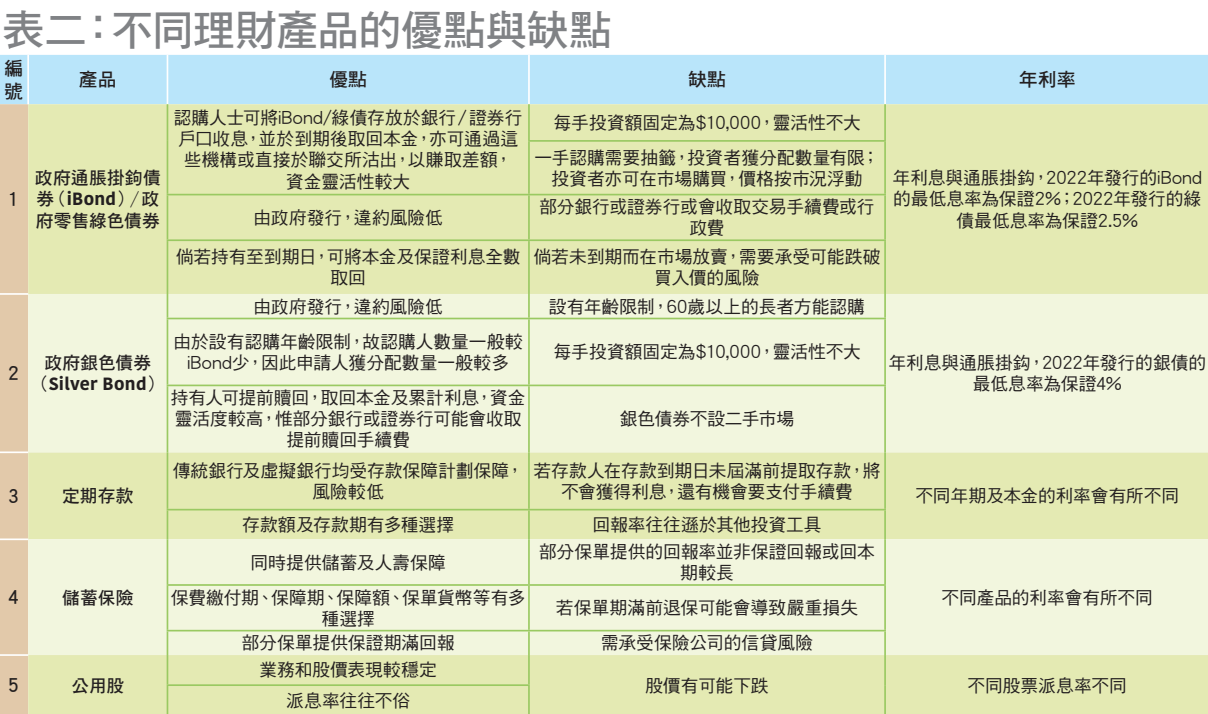
<style>
.page{position:relative;width:1208px;height:714px;background:#fff}
.page>*{position:absolute;margin:0;border:0;box-sizing:border-box;transform-origin:0 0}
.t1{font:42.44px "DF Hei HK W7";letter-spacing:-.02em;color:#808285}
.t2{font:18.88px/22.6px "DF Hei HK W7";color:#231f20}
.t3{font:17.69px/21.2px "DF Hei HK W5";color:#231f20;text-align:center}
.t4{font:17.69px/21.2px "DF Hei HK W7";letter-spacing:.01em;color:#231f20;text-align:justify}
.t5{font:700 17.69px/21.2px "Kohinoor Bangla";letter-spacing:.01em;color:#231f20;text-align:center}
.s1{font-family:"DF Hei HK W5"}
.s2{font-family:"Kohinoor Bangla";font-weight:700}
.s3{font-family:"Adobe Ming Std";font-weight:300}
.s4{font-family:"DF Hei HK W7";font-weight:400}
.s5{font-family:"DF Hei HK W5";font-weight:400}
</style>
<div class="page">
<div style="left:0;top:55px;width:1208px;height:49px;background:#b9e5fa"></div>
<div style="left:28px;top:104px;width:1180px;height:609px;background:#e4eab3"></div>
<svg style="left:28px;top:294px;width:1180px;height:360px;background:#eef2d3"></svg>
<hr style="left:27px;top:55px;width:2px;height:49px;background:#fff">
<hr style="left:167px;top:55px;width:1px;height:49px;background:#fff">
<hr style="left:528px;top:55px;width:2px;height:49px;background:#fff">
<hr style="left:884px;top:55px;width:2px;height:49px;background:#fff">
<div style="left:0;top:104px;width:28px;height:609px;background:#e2c9aa"></div>
<hr style="left:0;top:451px;width:28px;height:2px;background:#fff">
<hr style="left:0;top:538px;width:28px;height:2px;background:#fff">
<hr style="left:0;top:653px;width:28px;height:2px;background:#fff">
<hr style="left:528px;top:140px;width:358px;height:2px;background:#9ac962">
<hr style="left:167px;top:194px;width:362px;height:1px;background:#9ac962">
<hr style="left:529px;top:194px;width:357px;height:1px;background:#9ac962">
<hr style="left:167px;top:239px;width:362px;height:2px;background:#9ac962">
<hr style="left:529px;top:239px;width:357px;height:2px;background:#9ac962">
<hr style="left:167px;top:104px;width:1px;height:37px;background:#9ac962">
<hr style="left:167px;top:141px;width:1px;height:53px;background:#9ac962">
<hr style="left:528px;top:104px;width:2px;height:36px;background:#9ac962">
<hr style="left:884px;top:104px;width:2px;height:36px;background:#9ac962">
<hr style="left:528px;top:142px;width:2px;height:52px;background:#9ac962">
<hr style="left:884px;top:142px;width:2px;height:52px;background:#9ac962">
<hr style="left:167px;top:195px;width:1px;height:44px;background:#9ac962">
<hr style="left:528px;top:195px;width:2px;height:44px;background:#9ac962">
<hr style="left:884px;top:195px;width:2px;height:44px;background:#9ac962">
<hr style="left:167px;top:241px;width:1px;height:53px;background:#9ac962">
<hr style="left:528px;top:241px;width:2px;height:53px;background:#9ac962">
<hr style="left:884px;top:241px;width:2px;height:53px;background:#9ac962">
<svg style="left:167px;top:294px;width:1px;height:23px"></svg>
<hr style="left:528px;top:294px;width:2px;height:23px;background:#9ac962">
<hr style="left:884px;top:294px;width:2px;height:23px;background:#9ac962">
<hr style="left:167px;top:317px;width:362px;height:2px;background:#9ac962">
<hr style="left:167px;top:319px;width:1px;height:65px;background:#9ac962">
<hr style="left:167px;top:386px;width:1px;height:66px;background:#9ac962">
<hr style="left:529px;top:317px;width:357px;height:2px;background:#9ac962">
<hr style="left:528px;top:319px;width:2px;height:65px;background:#9ac962">
<hr style="left:884px;top:319px;width:2px;height:65px;background:#9ac962">
<hr style="left:528px;top:386px;width:2px;height:66px;background:#9ac962">
<hr style="left:884px;top:386px;width:2px;height:66px;background:#9ac962">
<hr style="left:167px;top:452px;width:1px;height:56px;background:#9ac962">
<hr style="left:528px;top:452px;width:2px;height:56px;background:#9ac962">
<hr style="left:884px;top:452px;width:2px;height:56px;background:#9ac962">
<hr style="left:167px;top:508px;width:362px;height:2px;background:#9ac962">
<svg style="left:167px;top:510px;width:1px;height:29px"></svg>
<hr style="left:529px;top:508px;width:357px;height:2px;background:#9ac962">
<hr style="left:528px;top:510px;width:2px;height:29px;background:#9ac962">
<hr style="left:884px;top:510px;width:2px;height:29px;background:#9ac962">
<hr style="left:167px;top:539px;width:1px;height:44px;background:#9ac962">
<hr style="left:528px;top:539px;width:2px;height:44px;background:#9ac962">
<hr style="left:884px;top:539px;width:2px;height:44px;background:#9ac962">
<hr style="left:167px;top:583px;width:362px;height:2px;background:#9ac962">
<hr style="left:167px;top:585px;width:1px;height:44px;background:#9ac962">
<hr style="left:529px;top:583px;width:357px;height:2px;background:#9ac962">
<hr style="left:528px;top:585px;width:2px;height:44px;background:#9ac962">
<hr style="left:884px;top:585px;width:2px;height:44px;background:#9ac962">
<hr style="left:167px;top:629px;width:362px;height:2px;background:#9ac962">
<hr style="left:529px;top:629px;width:357px;height:2px;background:#9ac962">
<hr style="left:528px;top:631px;width:2px;height:23px;background:#9ac962">
<hr style="left:884px;top:631px;width:2px;height:23px;background:#9ac962">
<hr style="left:528px;top:654px;width:2px;height:29px;background:#9ac962">
<hr style="left:884px;top:654px;width:2px;height:30px;background:#9ac962">
<hr style="left:884px;top:684px;width:2px;height:29px;background:#9ac962">
<hr style="left:167px;top:683px;width:363px;height:2px;background:#9ac962">
<svg style="left:167px;top:631px;width:1px;height:82px"></svg>
<hr style="left:528px;top:685px;width:2px;height:28px;background:#9ac962">
<hr style="left:167px;top:384px;width:362px;height:2px;background:#9ac962">
<hr style="left:529px;top:384px;width:357px;height:2px;background:#9ac962">
<p class="t1" style="left:2px;top:7px;width:611px">表二：不同理財產品的優點與缺點</p>
<p class="t2" style="left:4px;top:57px;width:20px">編號</p>
<p class="t2" style="left:79px;top:68px;width:39px">產品</p>
<p class="t2" style="left:329px;top:68px;width:39px">優點</p>
<p class="t2" style="left:688px;top:68px;width:39px">缺點</p>
<p class="t2" style="left:1019px;top:68px;width:58px">年利率</p>
<p class="t2" style="left:8px;top:187px;width:13px">1</p>
<p class="t4" style="left:35px;top:167px;width:127px">政府通脹掛鉤債券<span class="s1">（</span><span class="s2">iBond</span><span class="s1">）</span><span class="s3">／</span>政府零售綠色債券</p>
<p class="t2" style="left:8px;top:361px;width:13px">2</p>
<p class="t5" style="left:33px;top:351px;width:131px"><span class="s4">政府銀色債券</span><span class="s5">（</span>Silver Bond<span class="s5">）</span></p>
<p class="t2" style="left:8px;top:484px;width:13px">3</p>
<p class="t4" style="left:62px;top:484px;width:73px">定期存款</p>
<p class="t2" style="left:8px;top:585px;width:13px">4</p>
<p class="t4" style="left:62px;top:586px;width:73px">儲蓄保險</p>
<p class="t2" style="left:8px;top:673px;width:13px">5</p>
<p class="t4" style="left:72px;top:673px;width:54px">公用股</p>
<p class="t3" style="left:174px;top:107px;width:350px">認購人士可將iBond/綠債存放於銀行／證券行戶口收息，並於到期後取回本金，亦可通過這些機構或直接於聯交所沽出，以賺取差額，資金靈活性較大</p>
<p class="t3" style="left:553px;top:112px;width:309px">每手投資額固定為$10,000，靈活性不大</p>
<p class="t3" style="left:534px;top:146px;width:347px">一手認購需要抽籤，投資者獲分配數量有限；投資者亦可在市場購買，價格按市況浮動</p>
<p class="t3" style="left:253px;top:206px;width:191px">由政府發行，違約風險低</p>
<p class="t3" style="left:539px;top:196px;width:337px">部分銀行或證券行或會收取交易手續費或行政費</p>
<p class="t3" style="left:176px;top:245px;width:346px">倘若持有至到期日，可將本金及保證利息全數取回</p>
<p class="t3" style="left:533px;top:245px;width:349px">倘若未到期而在市場放賣，需要承受可能跌破買入價的風險</p>
<p class="t3" style="left:253px;top:295px;width:191px">由政府發行，違約風險低</p>
<p class="t3" style="left:549px;top:295px;width:317px">設有年齡限制，60歲以上的長者方能認購</p>
<p class="t3" style="left:174px;top:330px;width:350px">由於設有認購年齡限制，故認購人數量一般較iBond少，因此申請人獲分配數量一般較多</p>
<p class="t3" style="left:553px;top:341px;width:309px">每手投資額固定為$10,000，靈活性不大</p>
<p class="t3" style="left:171px;top:386px;width:356px">持有人可提前贖回，取回本金及累計利息，資金靈活度較高，惟部分銀行或證券行可能會收取提前贖回手續費</p>
<p class="t3" style="left:620px;top:407px;width:176px">銀色債券不設二手市場</p>
<p class="t3" style="left:173px;top:459px;width:352px">傳統銀行及虛擬銀行均受存款保障計劃保障，風險較低</p>
<p class="t3" style="left:533px;top:459px;width:349px">若存款人在存款到期日未屆滿前提取存款，將不會獲得利息，還有機會要支付手續費</p>
<p class="t3" style="left:242px;top:513px;width:213px">存款額及存款期有多種選擇</p>
<p class="t3" style="left:592px;top:513px;width:230px">回報率往往遜於其他投資工具</p>
<p class="t3" style="left:892px;top:167px;width:311px">年利息與通脹掛鈎，2022年發行的iBond的最低息率為保證2%；2022年發行的綠債最低息率為保證2.5%</p>
<p class="t3" style="left:888px;top:351px;width:319px">年利息與通脹掛鈎，2022年發行的銀債的最低息率為保證4%</p>
<p class="t3" style="left:915px;top:484px;width:265px">不同年期及本金的利率會有所不同</p>
<p class="t3" style="left:250px;top:551px;width:197px">同時提供儲蓄及人壽保障</p>
<p class="t3" style="left:539px;top:540px;width:337px">部分保單提供的回報率並非保證回報或回本期較長</p>
<p class="t3" style="left:171px;top:586px;width:356px">保費繳付期、保障期、保障額、保單貨幣等有多</p>
<p class="t3" style="left:941px;top:586px;width:213px">不同產品的利率會有所不同</p>
<p class="t3" style="left:321px;top:607px;width:55px">種選擇</p>
<p class="t3" style="left:556px;top:596px;width:304px">若保單期滿前退保可能會導致嚴重損失</p>
<p class="t3" style="left:242px;top:631px;width:215px">部分保單提供保證期滿回報</p>
<p class="t3" style="left:601px;top:631px;width:213px">需承受保險公司的信貸風險</p>
<p class="t3" style="left:260px;top:658px;width:179px">業務和股價表現較穩定</p>
<p class="t3" style="left:286px;top:688px;width:125px">派息率往往不俗</p>
<p class="t3" style="left:645px;top:673px;width:125px">股價有可能下跌</p>
<p class="t3" style="left:967px;top:673px;width:161px">不同股票派息率不同</p>
</div>
